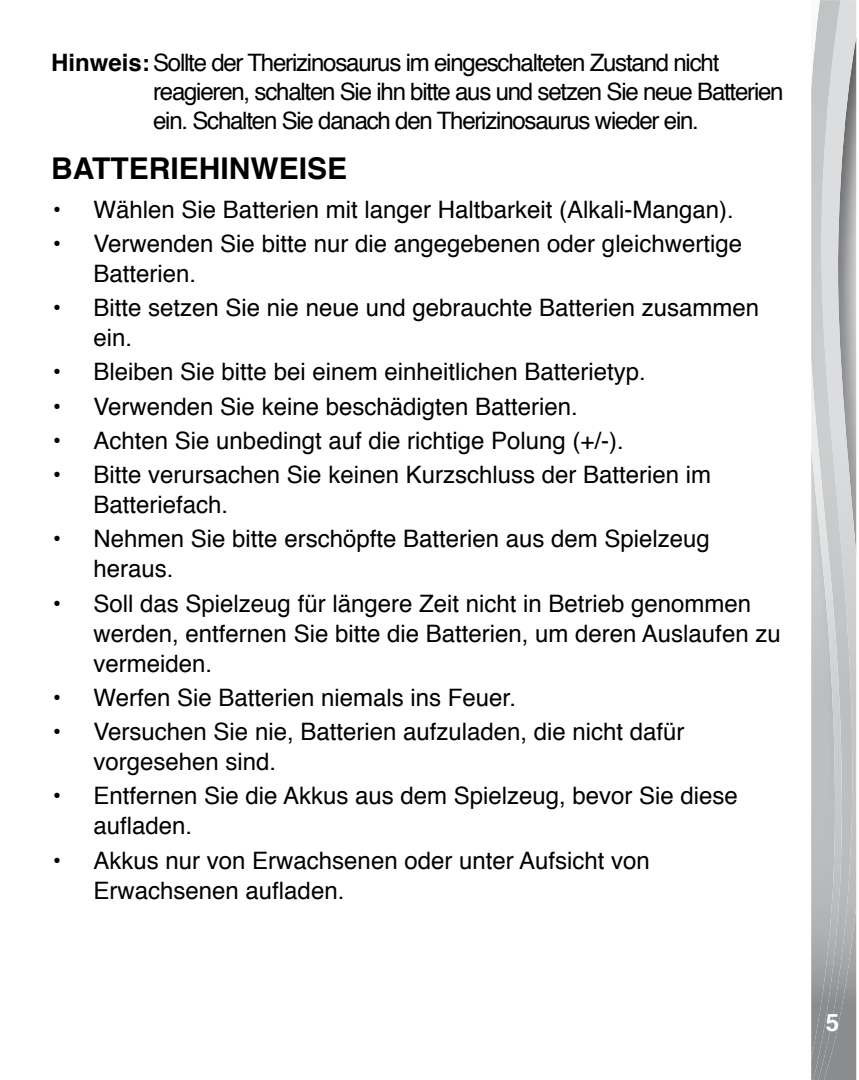
<style>
.page{position:relative;width:859px;height:1080px;background:#fff}
.page>*{position:absolute;margin:0;border:0;box-sizing:border-box;transform-origin:0 0}
.t1{font:700 30px "Helvetica";color:#000}
.t2{font:24px/30px "Helvetica";color:#000}
.t3{font:24px/28.8px "Helvetica";letter-spacing:-.05em;color:#000}
.t4{font:700 24px "Helvetica";color:#fff}
.s1{font-weight:700}
</style>
<div class="page">
<img style="left:854px;top:0;width:2px;height:1080px">
<img style="left:844px;top:0;width:10px;height:1080px">
<img style="left:811px;top:0;width:33px;height:1080px">
<p class="t3" style="left:153px;top:50px;width:632px;text-indent:-102px"><span class="s1">Hinweis:</span> Sollte der Therizinosaurus im eingeschalteten Zustand nicht reagieren, schalten Sie ihn bitte aus und setzen Sie neue Batterien ein. Schalten Sie danach den Therizinosaurus wieder ein.</p>
<p class="t1" style="left:51px;top:148px;width:298px">BATTERIEHINWEISE</p>
<p class="t2" style="left:51px;top:196px;width:684px">• Wählen Sie Batterien mit langer Haltbarkeit (Alkali-Mangan).</p>
<p class="t2" style="left:94px;top:230px;width:650px;text-indent:-43px">• Verwenden Sie bitte nur die angegebenen oder gleichwertige<br>Batterien.</p>
<p class="t2" style="left:94px;top:294px;width:667px;text-indent:-43px">• Bitte setzen Sie nie neue und gebrauchte Batterien zusammen ein.</p>
<p class="t2" style="left:51px;top:358px;width:596px">• Bleiben Sie bitte bei einem einheitlichen Batterietyp.</p>
<p class="t2" style="left:51px;top:393px;width:528px">• Verwenden Sie keine beschädigten Batterien.</p>
<p class="t2" style="left:51px;top:427px;width:574px">• Achten Sie unbedingt auf die richtige Polung (+/-).</p>
<p class="t2" style="left:94px;top:461px;width:619px;text-indent:-43px">• Bitte verursachen Sie keinen Kurzschluss der Batterien im<br>Batteriefach.</p>
<p class="t2" style="left:94px;top:525px;width:618px;text-indent:-43px">• Nehmen Sie bitte erschöpfte Batterien aus dem Spielzeug heraus.</p>
<p class="t2" style="left:94px;top:590px;width:689px;text-indent:-43px">• Soll das Spielzeug für längere Zeit nicht in Betrieb genommen werden, entfernen Sie bitte die Batterien, um deren Auslaufen zu vermeiden.</p>
<p class="t2" style="left:51px;top:684px;width:466px">• Werfen Sie Batterien niemals ins Feuer.</p>
<p class="t2" style="left:94px;top:718px;width:593px;text-indent:-43px">• Versuchen Sie nie, Batterien aufzuladen, die nicht dafür vorgesehen sind.</p>
<p class="t2" style="left:94px;top:782px;width:646px;text-indent:-43px">• Entfernen Sie die Akkus aus dem Spielzeug, bevor Sie diese aufladen.</p>
<p class="t2" style="left:94px;top:847px;width:558px;text-indent:-43px">• Akkus nur von Erwachsenen oder unter Aufsicht von<br>Erwachsenen aufladen.</p>
<p class="t4" style="left:826px;top:1006px;width:15px">5</p>
</div>
